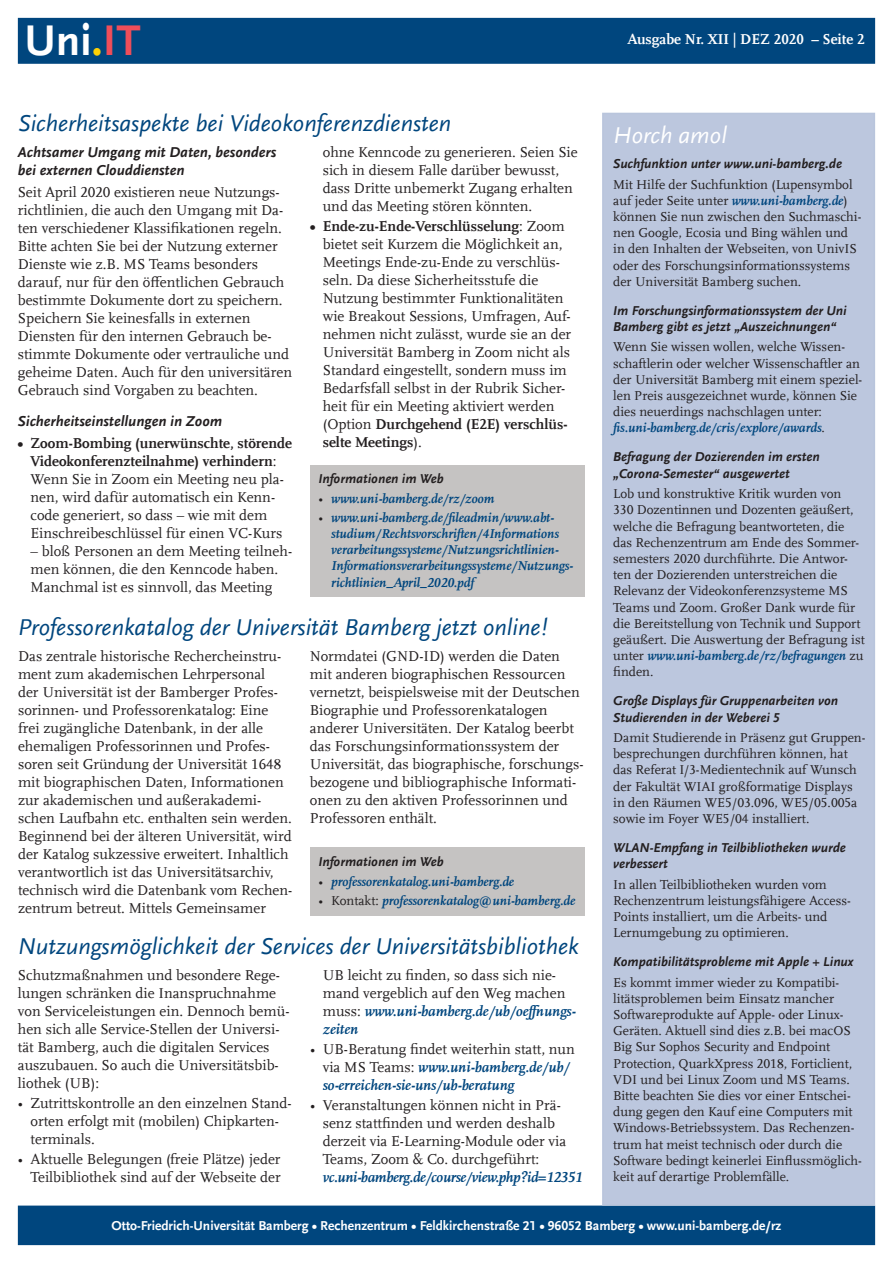
<style>
.page{position:relative;width:893px;height:1263px;background:#fff}
.page>*{position:absolute;margin:0;border:0;box-sizing:border-box;transform-origin:0 0}
.t1{font:700 45px "UB Scala Sans";color:#fff}
.t2{font:italic 24px "UB Scala Sans";color:#00467e}
.t3{font:italic 24px "UB Scala Sans";color:#fff}
.t4{font:15px/18px "UB Scala";color:#231f20}
.t5{font:italic 700 15px/18px "UB Scala";color:#00467e}
.t6{font:italic 700 15px/18px "UB Scala Sans";color:#231f20}
.t7{font:italic 700 15px "UB Scala";letter-spacing:-.02em;color:#00467e}
.t8{font:700 15px "UB Scala";color:#fff}
.t9{font:13.5px/16.2px "UB Scala";color:#231f20}
.t10{font:italic 700 13.5px/16.2px "UB Scala Sans";color:#231f20}
.t11{font:italic 700 13.5px/16.2px "UB Scala";color:#00467e}
.t12{font:700 13.5px "UB Scala Sans";color:#fff}
.s1{color:#fed105}
.s2{color:#ef4e5a}
.s3{font-weight:700}
.s4{font-weight:400;font-style:normal;color:#231f20}
.s5{font-weight:700;font-style:italic;color:#00467e}
</style>
<div class="page">
<div style="left:18px;top:18px;width:857px;height:46px;background:#00467e;border:2px solid #00467e"></div>
<div style="left:18px;top:1205px;width:857px;height:40px;background:#00467e;border:2px solid #00467e"></div>
<div style="left:602px;top:113px;width:273px;height:1092px;background:#bcc7de"></div>
<div style="left:310px;top:465px;width:274px;height:131px;background:#c5c3c2"></div>
<div style="left:310px;top:847px;width:274px;height:68px;background:#c5c3c2"></div>
<h1 class="t1" style="left:24px;top:14px;width:118px">Uni<span class="s1">.</span><span class="s2">IT</span></h1>
<p class="t8" style="left:628px;top:30px;width:238px">Ausgabe Nr. XII | DEZ 2020 – Seite 2</p>
<h2 class="t2" style="left:18px;top:109px;width:435px">Sicherheitsaspekte bei Videokonferenzdiensten</h2>
<p class="t6" style="left:18px;top:143px;width:260px">Achtsamer Umgang mit Daten, besonders bei externen Clouddiensten</p>
<p class="t4" style="left:18px;top:183px;width:276px">Seit April 2020 existieren neue Nutzungs&shy;richtlinien, die auch den Umgang mit Da&shy;ten verschiedener Klassifikationen regeln.<br>Bitte achten Sie bei der Nutzung externer Dienste wie z.B. MS Teams besonders darauf, nur für den öffentlichen Gebrauch bestimmte Dokumente dort zu speichern.<br>Speichern Sie keinesfalls in externen Diensten für den internen Gebrauch be&shy;stimmte Dokumente oder vertrauliche und geheime Daten. Auch für den universitären Gebrauch sind Vorgaben zu beachten.</p>
<p class="t6" style="left:18px;top:412px;width:206px">Sicherheitseinstellungen in Zoom</p>
<p class="t4" style="left:31px;top:434px;width:263px;text-indent:-13px"><span class="s3">• Zoom-Bombing (unerwünschte, störende Videokonferenzteilnahme) verhindern</span>:<br>Wenn Sie in Zoom ein Meeting neu pla&shy;nen, wird dafür automatisch ein Kenn&shy;code generiert, so dass – wie mit dem Einschreibeschlüssel für einen VC-Kurs</p>
<p class="t4" style="left:31px;top:542px;width:263px">– bloß Personen an dem Meeting teilneh&shy;men können, die den Kenncode haben.<br>Manchmal ist es sinnvoll, das Meeting</p>
<p class="t4" style="left:323px;top:143px;width:256px">ohne Kenncode zu generieren. Seien Sie sich in diesem Falle darüber bewusst, dass Dritte unbemerkt Zugang erhalten und das Meeting stören könnten.</p>
<p class="t4" style="left:323px;top:217px;width:250px;text-indent:-13px"><span class="s3">• Ende-zu-Ende-Verschlüsselung</span>: Zoom bietet seit Kurzem die Möglichkeit an, Meetings Ende-zu-Ende zu verschlüs&shy;seln. Da diese Sicherheitsstufe die Nutzung bestimmter Funktionalitäten wie Breakout Sessions, Umfragen, Auf&shy;nehmen nicht zulässt, wurde sie an der Universität Bamberg in Zoom nicht als Standard eingestellt, sondern muss im Bedarfsfall selbst in der Rubrik Sicher&shy;heit für ein Meeting aktiviert werden (Option <span class="s3">Durchgehend (E2E) verschlüs&shy;selte Meetings</span>).</p>
<p class="t10" style="left:318px;top:470px;width:127px">Informationen im Web</p>
<p class="t11" style="left:318px;top:491px;width:178px"><span class="s4">•</span> www.uni-bamberg.de/rz/zoom</p>
<p class="t11" style="left:331px;top:509px;width:243px;text-indent:-13px"><span class="s4">•</span> www.uni-bamberg.de/fileadmin/www.abt&shy;studium/Rechtsvorschriften/4Informations verarbeitungssysteme/Nutzungsrichtlinien-Informationsverarbeitungssysteme/Nutzungs&shy;richtlinien_April_2020.pdf</p>
<h2 class="t2" style="left:18px;top:613px;width:531px">Professorenkatalog der Universität Bamberg jetzt online!</h2>
<p class="t4" style="left:18px;top:647px;width:276px">Das zentrale historische Rechercheinstru&shy;ment zum akademischen Lehrpersonal<br>der Universität ist der Bamberger Profes&shy;sorinnen- und Professorenkatalog: Eine frei zugängliche Datenbank, in der alle ehemaligen Professorinnen und Profes&shy;soren seit Gründung der Universität 1648 mit biographischen Daten, Informationen zur akademischen und außerakademi&shy;schen Laufbahn etc. enthalten sein werden.<br>Beginnend bei der älteren Universität, wird der Katalog sukzessive erweitert. Inhaltlich verantwortlich ist das Universitätsarchiv, technisch wird die Datenbank vom Rechen&shy;zentrum betreut. Mittels Gemeinsamer</p>
<p class="t4" style="left:310px;top:647px;width:275px">Normdatei (GND-ID) werden die Daten mit anderen biographischen Ressourcen vernetzt, beispielsweise mit der Deutschen Biographie und Professorenkatalogen anderer Universitäten. Der Katalog beerbt das Forschungsinformationssystem der Universität, das biographische, forschungs&shy;bezogene und bibliographische Informati&shy;onen zu den aktiven Professorinnen und Professoren enthält.</p>
<p class="t10" style="left:318px;top:853px;width:127px">Informationen im Web</p>
<p class="t11" style="left:318px;top:873px;width:197px"><span class="s4">•</span> professorenkatalog.uni-bamberg.de</p>
<p class="t11" style="left:318px;top:892px;width:258px"><span class="s4">• Kontakt:</span> professorenkatalog@uni-bamberg.de</p>
<h2 class="t2" style="left:18px;top:932px;width:562px">Nutzungsmöglichkeit der Services der Universitätsbibliothek</h2>
<p class="t4" style="left:323px;top:965px;width:255px">UB leicht zu finden, so dass sich nie&shy;mand vergeblich auf den Weg machen muss: <span class="s5">www.uni-bamberg.de/ub/oeffnungs&shy;zeiten</span></p>
<p class="t5" style="left:323px;top:1040px;width:254px;text-indent:-13px"><span class="s4">• UB-Beratung findet weiterhin statt, nun via MS Teams:</span> www.uni-bamberg.de/ub/ so-erreichen-sie-uns/ub-beratung</p>
<p class="t4" style="left:323px;top:1096px;width:245px;text-indent:-13px">• Veranstaltungen können nicht in Prä&shy;senz stattfinden und werden deshalb derzeit via E-Learning-Module oder via Teams, Zoom &amp; Co. durchgeführt:</p>
<p class="t7" style="left:323px;top:1168px;width:261px">vc.uni-bamberg.de/course/view.php?id=12351</p>
<p class="t4" style="left:18px;top:965px;width:273px">Schutzmaßnahmen und besondere Rege&shy;lungen schränken die Inanspruchnahme von Serviceleistungen ein. Dennoch bemü&shy;hen sich alle Service-Stellen der Universi&shy;tät Bamberg, auch die digitalen Services auszubauen. So auch die Universitätsbib&shy;liothek (UB):</p>
<p class="t4" style="left:31px;top:1094px;width:263px;text-indent:-13px">• Zutrittskontrolle an den einzelnen Stand&shy;orten erfolgt mit (mobilen) Chipkarten&shy;terminals.</p>
<p class="t4" style="left:18px;top:1150px;width:264px;text-align:right">• Aktuelle Belegungen (freie Plätze) jeder<br>Teilbibliothek sind auf der Webseite der</p>
<h2 class="t3" style="left:613px;top:121px;width:115px">Horch amol</h2>
<p class="t10" style="left:613px;top:156px;width:230px">Suchfunktion unter www.uni-bamberg.de</p>
<p class="t9" style="left:613px;top:176px;width:250px">Mit Hilfe der Suchfunktion (Lupensymbol auf jeder Seite unter <span class="s5">www.uni-bamberg.de</span>) können Sie nun zwischen den Suchmaschi&shy;nen Google, Ecosia und Bing wählen und in den Inhalten der Webseiten, von UnivIS oder des Forschungsinformationssystems der Universität Bamberg suchen.</p>
<p class="t10" style="left:613px;top:302px;width:235px">Im Forschungsinformationssystem der Uni<br>Bamberg gibt es jetzt „Auszeichnungen“</p>
<p class="t9" style="left:613px;top:339px;width:251px">Wenn Sie wissen wollen, welche Wissen&shy;schaftlerin oder welcher Wissenschaftler an der Universität Bamberg mit einem speziel&shy;len Preis ausgezeichnet wurde, können Sie dies neuerdings nachschlagen unter: <span class="s5">fis.uni-bamberg.de/cris/explore/awards</span>.</p>
<p class="t10" style="left:613px;top:449px;width:208px">Befragung der Dozierenden im ersten „Corona-Semester“ ausgewertet</p>
<p class="t9" style="left:613px;top:485px;width:253px">Lob und konstruktive Kritik wurden von 330 Dozentinnen und Dozenten geäußert, welche die Befragung beantworteten, die das Rechenzentrum am Ende des Sommer&shy;semesters 2020 durchführte. Die Antwor&shy;ten der Dozierenden unterstreichen die Relevanz der Videokonferenzsysteme MS Teams und Zoom. Großer Dank wurde für die Bereitstellung von Technik und Support geäußert. Die Auswertung der Befragung ist unter <span class="s5">www.uni-bamberg.de/rz/befragungen</span> zu finden.</p>
<p class="t10" style="left:613px;top:693px;width:226px">Große Displays für Gruppenarbeiten von<br>Studierenden in der Weberei 5</p>
<p class="t9" style="left:613px;top:729px;width:254px">Damit Studierende in Präsenz gut Gruppen&shy;besprechungen durchführen können, hat das Referat I/3-Medientechnik auf Wunsch der Fakultät WIAI großformatige Displays in den Räumen WE5/03.096, WE5/05.005a sowie im Foyer WE5/04 installiert.</p>
<p class="t10" style="left:613px;top:839px;width:234px">WLAN-Empfang in Teilbibliotheken wurde verbessert</p>
<p class="t9" style="left:613px;top:876px;width:239px">In allen Teilbibliotheken wurden vom Rechenzentrum leistungsfähigere Access-Points installiert, um die Arbeits- und Lernumgebung zu optimieren.</p>
<p class="t10" style="left:613px;top:954px;width:242px">Kompatibilitätsprobleme mit Apple + Linux</p>
<p class="t9" style="left:613px;top:974px;width:250px">Es kommt immer wieder zu Kompatibi&shy;litätsproblemen beim Einsatz mancher Softwareprodukte auf Apple- oder Linux-Geräten. Aktuell sind dies z.B. bei macOS Big Sur Sophos Security and Endpoint Protection, QuarkXpress 2018, Forticlient, VDI und bei Linux Zoom und MS Teams.<br>Bitte beachten Sie dies vor einer Entschei&shy;dung gegen den Kauf eine Computers mit Windows-Betriebssystem. Das Rechenzen&shy;trum hat meist technisch oder durch die Software bedingt keinerlei Einflussmöglich&shy;keit auf derartige Problemfälle.</p>
<p class="t12" style="left:112px;top:1218px;width:671px">Otto-Friedrich-Universität Bamberg • Rechenzentrum • Feldkirchenstraße 21 • 96052 Bamberg • www.uni-bamberg.de/rz</p>
</div>
